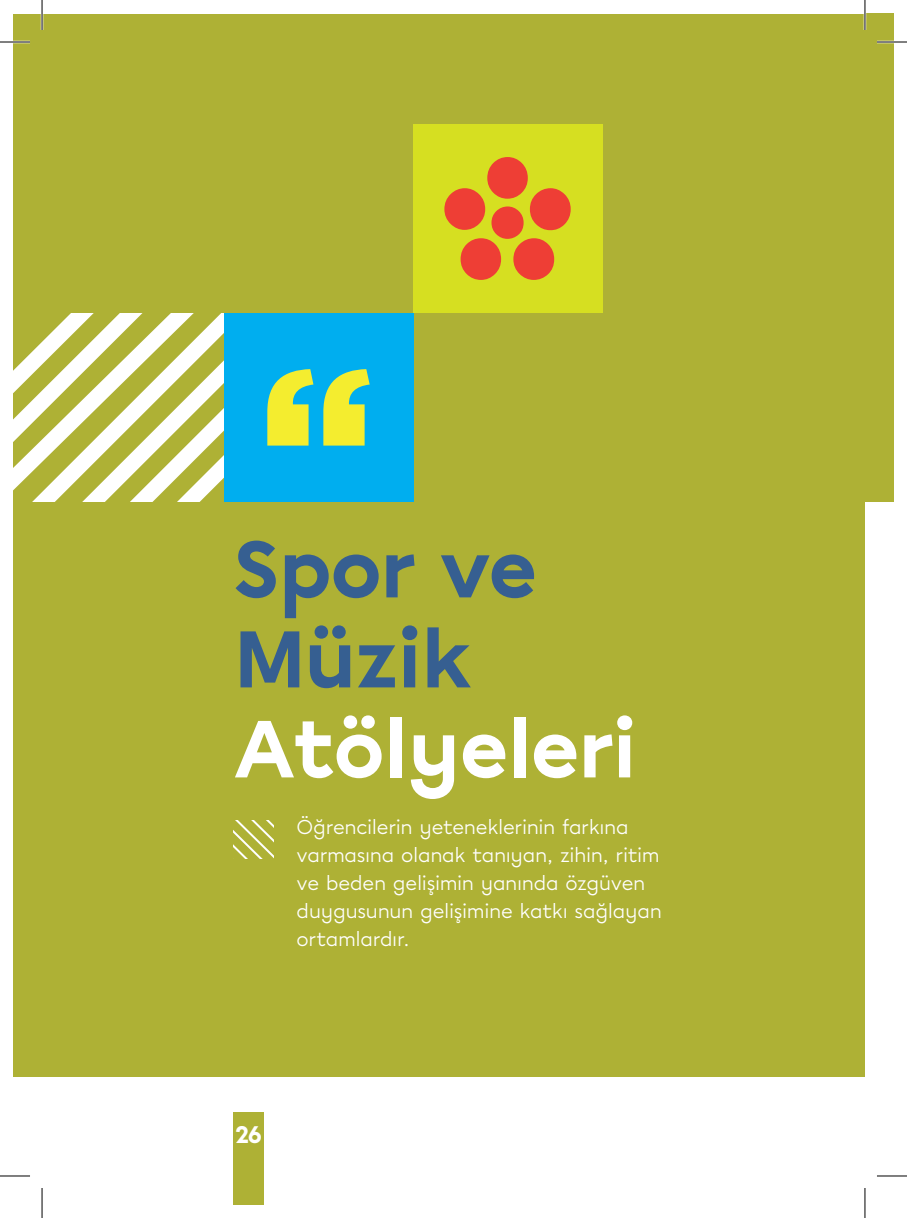
<style>
.page{position:relative;width:907px;height:1218px;background:#fff}
.page>*{position:absolute;margin:0;border:0;box-sizing:border-box;transform-origin:0 0}
.t1{font:900 80px "Chromatica";letter-spacing:-.02em;color:#365f91}
.t2{font:900 80px "Chromatica";letter-spacing:-.015em;color:#fff}
.t3{font:900 24px "Chromatica";color:#fff}
.t4{font:20px/28px "Chromatica";letter-spacing:-.015em;color:#fff}
</style>
<div class="page">
<div style="left:233px;top:1112px;width:31px;height:92px;background:#aeb135"></div>
<div style="left:14px;top:14px;width:850px;height:1062px;background:#aeb135"></div>
<div style="left:864px;top:14px;width:28px;height:488px;background:#aeb135"></div>
<svg style="left:14px;top:313px;width:210px;height:189px"></svg>
<div style="left:224px;top:313px;width:189px;height:189px;background:#00aeef"></div>
<svg style="left:267px;top:369px;width:102px;height:77px"></svg>
<div style="left:413px;top:124px;width:188px;height:189px;background:#d6df21"></div>
<svg style="left:233px;top:821px;width:40px;height:37px"></svg>
<svg style="left:444px;top:157px;width:126px;height:123px"></svg>
<hr style="left:0;top:41px;width:30px;height:2px;background:#fff">
<hr style="left:876px;top:41px;width:30px;height:2px;background:#fff">
<hr style="left:41px;top:0;width:2px;height:30px;background:#fff">
<hr style="left:863px;top:0;width:2px;height:30px;background:#fff">
<hr style="left:0;top:42px;width:30px;height:1px;background:#000">
<hr style="left:876px;top:42px;width:30px;height:1px;background:#000">
<hr style="left:0;top:1176px;width:30px;height:1px;background:#000">
<hr style="left:876px;top:1176px;width:30px;height:1px;background:#000">
<hr style="left:42px;top:0;width:1px;height:30px;background:#000">
<hr style="left:42px;top:1188px;width:1px;height:30px;background:#000">
<hr style="left:864px;top:0;width:1px;height:30px;background:#000">
<hr style="left:864px;top:1188px;width:1px;height:30px;background:#000">
<p class="t1" style="left:233px;top:515px;width:305px">Spor ve</p>
<p class="t1" style="left:233px;top:605px;width:240px">Müzik</p>
<p class="t2" style="left:233px;top:695px;width:405px">Atölyeleri</p>
<p class="t4" style="left:296px;top:813px;width:366px">Öğrencilerin yeteneklerinin farkına varmasına olanak tanıyan, zihin, ritim ve beden gelişimin yanında özgüven duygusunun gelişimine katkı sağlayan ortamlardır.</p>
<p class="t3" style="left:235px;top:1118px;width:28px">26</p>
</div>
